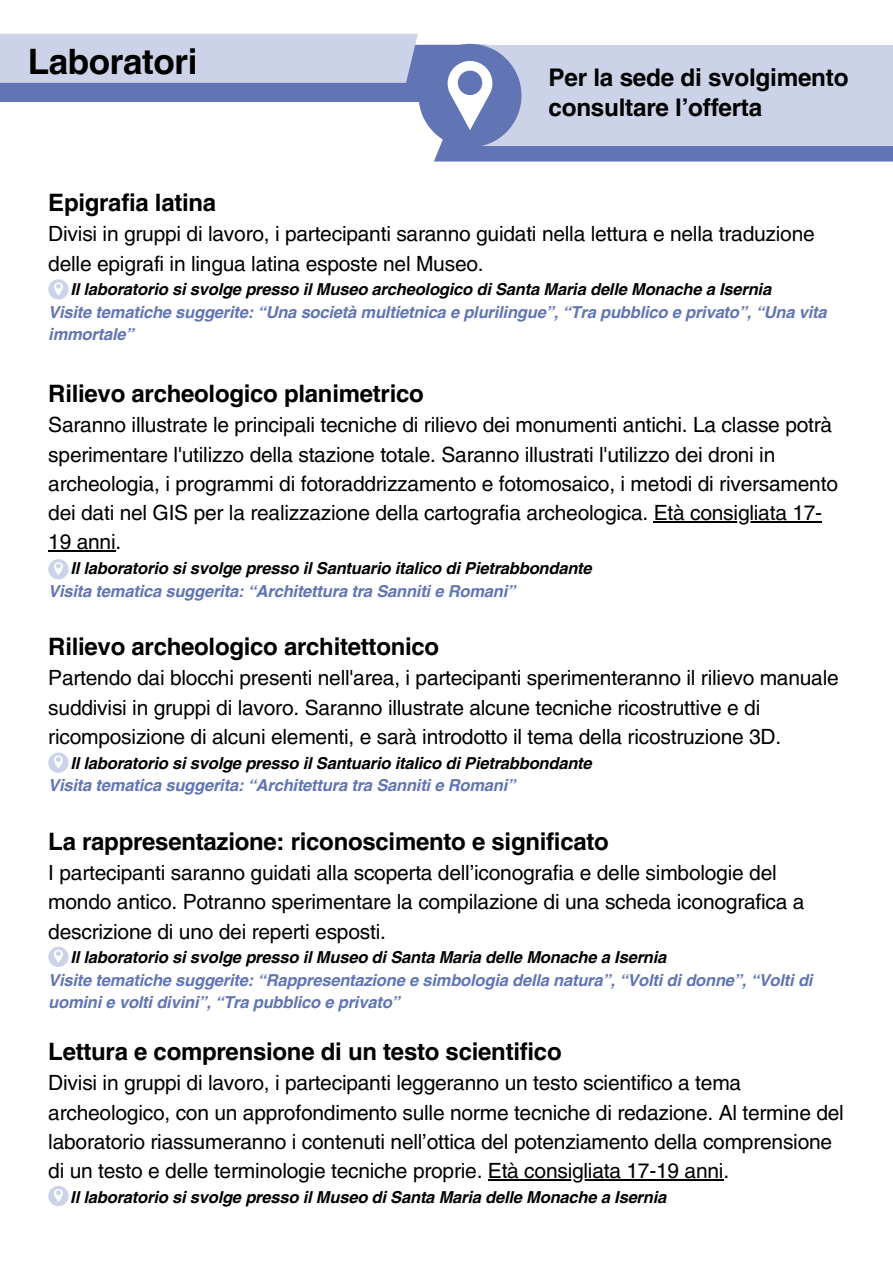
<style>
.page{position:relative;width:893px;height:1264px;background:#fff}
.page>*{position:absolute;margin:0;border:0;box-sizing:border-box;transform-origin:0 0}
.t1{font:700 34.95px "Helvetica LT Pro";letter-spacing:-.01em;color:#000}
.t2{font:700 24.3px/30.3px "Helvetica LT Pro";letter-spacing:-.01em;color:#000}
.t3{font:700 24px "Helvetica LT Pro";letter-spacing:-.01em;color:#000}
.t4{font:21px/29.2px "Helvetica LT Pro";letter-spacing:-.01em;color:#000}
.t5{font:italic 700 16.5px/22.5px "Helvetica LT Pro";letter-spacing:-.01em;color:#6175b5}
.t6{font:italic 700 16.5px "Helvetica LT Pro";letter-spacing:-.01em;color:#000}
</style>
<div class="page">
<svg style="left:0;top:34px;width:892px;height:127px"></svg>
<hr style="left:653px;top:521px;width:169px;height:1px;background:#000">
<hr style="left:48px;top:550px;width:67px;height:1px;background:#000">
<hr style="left:488px;top:1179px;width:235px;height:1px;background:#000">
<svg style="left:48px;top:559px;width:21px;height:20px"></svg>
<svg style="left:48px;top:752px;width:21px;height:20px"></svg>
<svg style="left:48px;top:946px;width:21px;height:20px"></svg>
<svg style="left:48px;top:1186px;width:21px;height:20px"></svg>
<svg style="left:48px;top:279px;width:21px;height:20px"></svg>
<p class="t1" style="left:28px;top:49px;width:171px">Laboratori</p>
<p class="t2" style="left:548px;top:64px;width:301px">Per la sede di svolgimento consultare l’offerta</p>
<p class="t3" style="left:48px;top:194px;width:169px">Epigrafia latina</p>
<p class="t4" style="left:48px;top:221px;width:767px">Divisi in gruppi di lavoro, i partecipanti saranno guidati nella lettura e nella traduzione delle epigrafi in lingua latina esposte nel Museo.</p>
<p class="t6" style="left:70px;top:283px;width:702px">Il laboratorio si svolge presso il Museo archeologico di Santa Maria delle Monache a Isernia</p>
<p class="t5" style="left:48px;top:302px;width:779px">Visite tematiche suggerite: “Una società multietnica e plurilingue”, “Tra pubblico e privato”, “Una vita immortale”</p>
<p class="t3" style="left:48px;top:385px;width:377px">Rilievo archeologico planimetrico</p>
<p class="t4" style="left:48px;top:412px;width:791px">Saranno illustrate le principali tecniche di rilievo dei monumenti antichi. La classe potrà sperimentare l'utilizzo della stazione totale. Saranno illustrati l'utilizzo dei droni in archeologia, i programmi di fotoraddrizzamento e fotomosaico, i metodi di riversamento dei dati nel GIS per la realizzazione della cartografia archeologica. Età consigliata 17- 19 anni.</p>
<p class="t6" style="left:70px;top:562px;width:523px">Il laboratorio si svolge presso il Santuario italico di Pietrabbondante</p>
<p class="t5" style="left:48px;top:581px;width:468px">Visita tematica suggerita: “Architettura tra Sanniti e Romani”</p>
<p class="t3" style="left:48px;top:638px;width:392px">Rilievo archeologico architettonico</p>
<p class="t4" style="left:48px;top:665px;width:792px">Partendo dai blocchi presenti nell'area, i partecipanti sperimenteranno il rilievo manuale suddivisi in gruppi di lavoro. Saranno illustrate alcune tecniche ricostruttive e di ricomposizione di alcuni elementi, e sarà introdotto il tema della ricostruzione 3D.</p>
<p class="t6" style="left:70px;top:756px;width:523px">Il laboratorio si svolge presso il Santuario italico di Pietrabbondante</p>
<p class="t5" style="left:48px;top:775px;width:468px">Visita tematica suggerita: “Architettura tra Sanniti e Romani”</p>
<p class="t3" style="left:48px;top:832px;width:562px">La rappresentazione: riconoscimento e significato</p>
<p class="t4" style="left:48px;top:860px;width:757px">I partecipanti saranno guidati alla scoperta dell’iconografia e delle simbologie del mondo antico. Potranno sperimentare la compilazione di una scheda iconografica a descrizione di uno dei reperti esposti.</p>
<p class="t6" style="left:70px;top:951px;width:597px">Il laboratorio si svolge presso il Museo di Santa Maria delle Monache a Isernia</p>
<p class="t5" style="left:48px;top:970px;width:765px">Visite tematiche suggerite: “Rappresentazione e simbologia della natura”, “Volti di donne”, “Volti di uomini e volti divini”, “Tra pubblico e privato”</p>
<p class="t3" style="left:48px;top:1042px;width:515px">Lettura e comprensione di un testo scientifico</p>
<p class="t4" style="left:48px;top:1070px;width:797px">Divisi in gruppi di lavoro, i partecipanti leggeranno un testo scientifico a tema archeologico, con un approfondimento sulle norme tecniche di redazione. Al termine del laboratorio riassumeranno i contenuti nell’ottica del potenziamento della comprensione di un testo e delle terminologie tecniche proprie. Età consigliata 17-19 anni.</p>
<p class="t6" style="left:70px;top:1190px;width:597px">Il laboratorio si svolge presso il Museo di Santa Maria delle Monache a Isernia</p>
</div>
